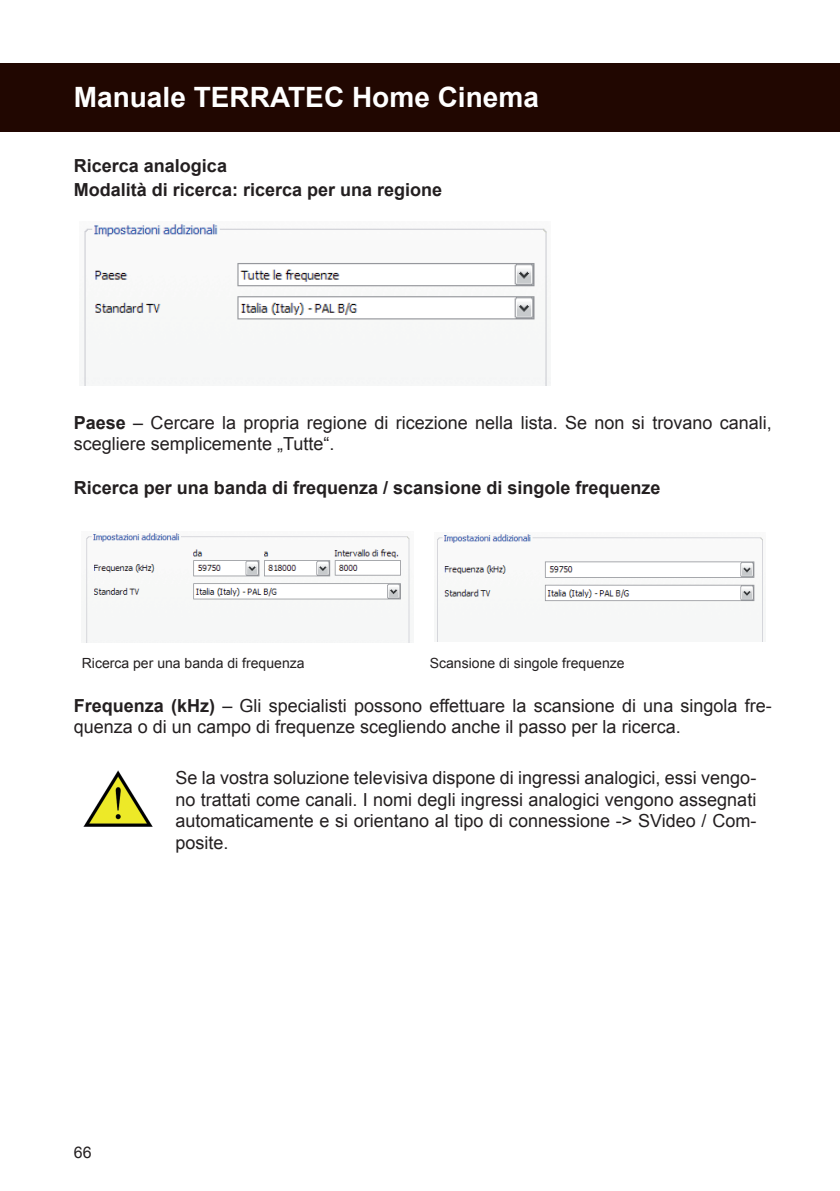
<style>
.page{position:relative;width:840px;height:1191px;background:#fff}
.page>*{position:absolute;margin:0;border:0;box-sizing:border-box;transform-origin:0 0}
.t1{font:700 28px "Arial";color:#fff}
.t2{font:18px/21.6px "Arial";color:#231f20}
.t3{font:700 18px/24.4px "Arial";color:#231f20}
.t4{font:16px "Arial";color:#231f20}
.t5{font:14px "Arial";color:#231f20}
.s1{font-weight:700}
.s2{font-style:italic}
</style>
<div class="page">
<div style="left:0;top:64px;width:839px;height:68px;background:#210701"></div>
<img style="left:80px;top:224px;width:469px;height:162px">
<img style="left:85px;top:533px;width:326px;height:109px">
<img style="left:437px;top:534px;width:326px;height:107px">
<img style="left:83px;top:771px;width:70px;height:56px">
<h1 class="t1" style="left:74px;top:79px;width:466px">Manuale TERRATEC Home Cinema</h1>
<p class="t3" style="left:74px;top:154px;width:370px">Ricerca analogica<br>Modalità di ricerca: ricerca per una regione</p>
<p class="t2" style="left:74px;top:412px;width:699px"><span class="s1">Paese</span> <span class="s2">–</span> Cercare la propria regione di ricezione nella lista. Se non si trovano canali, scegliere semplicemente „Tutte“.</p>
<p class="t3" style="left:74px;top:476px;width:588px">Ricerca per una banda di frequenza / scansione di singole frequenze</p>
<p class="t5" style="left:82px;top:654px;width:224px">Ricerca per una banda di frequenza</p>
<p class="t5" style="left:429px;top:654px;width:196px">Scansione di singole frequenze</p>
<p class="t2" style="left:74px;top:694px;width:699px"><span class="s1">Frequenza (kHz)</span> <span class="s2">–</span> Gli specialisti possono effettuare la scansione di una singola fre&shy;quenza o di un campo di frequenze scegliendo anche il passo per la ricerca.</p>
<p class="t2" style="left:175px;top:767px;width:582px;text-align:justify">Se la vostra soluzione televisiva dispone di ingressi analogici, essi vengo&shy;no trattati come canali. I nomi degli ingressi analogici vengono assegnati automaticamente e si orientano al tipo di connessione -&gt; SVideo / Com&shy;posite.</p>
<p class="t4" style="left:74px;top:1141px;width:19px">66</p>
</div>
